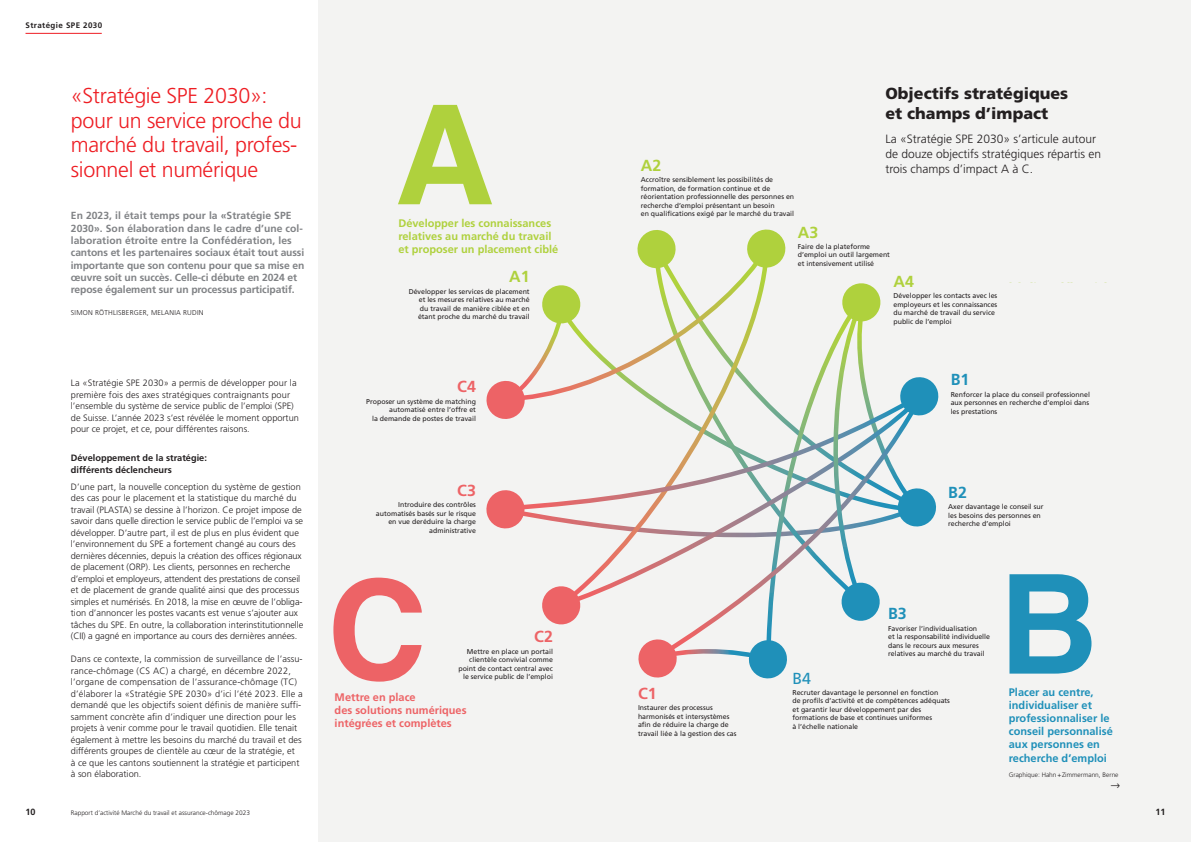
<style>
.page{position:relative;width:1191px;height:842px;background:#fff}
.page>*{position:absolute;margin:0;border:0;box-sizing:border-box;transform-origin:0 0}
.t1{font:300 21.5px/24.5px "Frutiger LT Std";letter-spacing:-.015em;color:#ee1d23}
.t2{font:900 16px/20px "Frutiger LT Std";color:#231f20}
.t3{font:700 16px "Frutiger LT Std";color:#afd13d}
.t4{font:700 16px "Frutiger LT Std";color:#ed6366}
.t5{font:700 16px "Frutiger LT Std";color:#1f90b9}
.t6{font:16px "Frutiger LT Std";color:#1f90b9}
.t7{font:300 12px/15px "Frutiger LT Std";color:#231f20}
.t8{font:700 11px/13px "Frutiger LT Std";color:#1f90b9}
.t9{font:700 11px/13px "Frutiger LT Std";color:#afd13d}
.t10{font:700 11px/13px "Frutiger LT Std";color:#ed6366}
.t11{font:700 10.3px/12.3px "Frutiger LT Std";letter-spacing:-.01em;color:#808285}
.t12{font:300 9.2px/11.5px "Frutiger LT Std";color:#231f20}
.t13{font:700 9.2px/11.5px "Frutiger LT Std";color:#231f20}
.t14{font:9.2px "Europa";color:#231f20}
.t15{font:700 9px "Frutiger LT Std";color:#231f20}
.t16{font:700 8px "Frutiger LT Std";letter-spacing:.05em;color:#231f20}
.t17{font:7px/8.5px "Frutiger LT Std";color:#231f20}
.t18{font:300 7px "Frutiger LT Std";letter-spacing:.03em;color:#231f20}
.t19{font:300 6.5px "Frutiger LT Std";color:#231f20}
</style>
<div class="page">
<div style="left:318px;top:0;width:873px;height:842px;background:#f3f3f2"></div>
<img style="left:526px;top:512px;width:33px;height:10px">
<img style="left:527px;top:325px;width:32px;height:69px">
<img style="left:559px;top:270px;width:208px;height:252px">
<img style="left:766px;top:298px;width:66px;height:96px">
<img style="left:679px;top:607px;width:94px;height:39px">
<img style="left:526px;top:394px;width:343px;height:117px">
<img style="left:560px;top:396px;width:352px;height:211px">
<img style="left:679px;top:649px;width:68px;height:8px">
<img style="left:832px;top:323px;width:32px;height:280px">
<svg style="left:637px;top:230px;width:39px;height:40px"></svg>
<svg style="left:747px;top:229px;width:39px;height:41px"></svg>
<svg style="left:842px;top:283px;width:39px;height:40px"></svg>
<svg style="left:486px;top:490px;width:40px;height:39px"></svg>
<svg style="left:895px;top:486px;width:41px;height:42px"></svg>
<svg style="left:898px;top:377px;width:41px;height:40px"></svg>
<svg style="left:542px;top:283px;width:40px;height:42px"></svg>
<svg style="left:486px;top:379px;width:41px;height:42px"></svg>
<svg style="left:542px;top:584px;width:40px;height:41px"></svg>
<svg style="left:747px;top:638px;width:40px;height:41px"></svg>
<svg style="left:839px;top:581px;width:42px;height:40px"></svg>
<svg style="left:638px;top:639px;width:41px;height:39px"></svg>
<hr style="left:26px;top:33px;width:76px;height:1px;background:#ee1d23">
<svg style="left:398px;top:105px;width:94px;height:99px"></svg>
<svg style="left:1009px;top:574px;width:82px;height:100px"></svg>
<svg style="left:333px;top:578px;width:89px;height:104px"></svg>
<p class="t16" style="left:26px;top:21px;width:78px">Stratégie SPE 2030</p>
<h1 class="t1" style="left:71px;top:84px;width:232px">«Stratégie SPE 2030»: pour un service proche du marché du travail, profes&shy;sionnel et numérique</h1>
<p class="t11" style="left:71px;top:210px;width:235px">En 2023, il était temps pour la «Stratégie SPE 2030». Son élaboration dans le cadre d’une col&shy;laboration étroite entre la Confédération, les cantons et les partenaires sociaux était tout aussi importante que son contenu pour que sa mise en œuvre soit un succès. Celle-ci débute en 2024 et repose également sur un processus participatif.</p>
<p class="t18" style="left:71px;top:309px;width:134px">SIMON RÖTHLISBERGER, MELANIA RUDIN</p>
<p class="t12" style="left:71px;top:378px;width:229px">La «Stratégie SPE 2030» a permis de développer pour la première fois des axes stratégiques contraignants pour l’ensemble du système de service public de l’emploi (SPE) de Suisse. L’année 2023 s’est révélée le moment opportun pour ce projet, et ce, pour différentes raisons.</p>
<p class="t13" style="left:71px;top:452px;width:138px">Développement de la stratégie: différents déclencheurs</p>
<p class="t12" style="left:71px;top:481px;width:234px">D’une part, la nouvelle conception du système de gestion des cas pour le placement et la statistique du marché du travail (PLASTA) se dessine à l’horizon. Ce projet impose de savoir dans quelle direction le service public de l’emploi va se développer. D’autre part, il est de plus en plus évident que l’environnement du SPE a fortement changé au cours des dernières décennies, depuis la création des offices régionaux de placement (ORP). Les clients, personnes en recherche d’emploi et employeurs, attendent des prestations de conseil et de placement de grande qualité ainsi que des processus simples et numérisés. En 2018, la mise en œuvre de l’obliga&shy;tion d’annoncer les postes vacants est venue s’ajouter aux tâches du SPE. En outre, la collaboration interinstitutionnelle (CII) a gagné en importance au cours des dernières années.</p>
<p class="t12" style="left:71px;top:654px;width:233px">Dans ce contexte, la commission de surveillance de l’assu&shy;rance-chômage (CS AC) a chargé, en décembre 2022, l’organe de compensation de l’assurance-chômage (TC) d’élaborer la «Stratégie SPE 2030» d’ici l’été 2023. Elle a demandé que les objectifs soient définis de manière suffi&shy;samment concrète afin d’indiquer une direction pour les projets à venir comme pour le travail quotidien. Elle tenait également à mettre les besoins du marché du travail et des différents groupes de clientèle au cœur de la stratégie, et<br>à ce que les cantons soutiennent la stratégie et participent à son élaboration.</p>
<p class="t9" style="left:398px;top:216px;width:161px">Développer les connaissances relatives au marché du travail et proposer un placement ciblé</p>
<h2 class="t3" style="left:509px;top:268px;width:22px">A1</h2>
<p class="t17" style="left:418px;top:287px;width:113px;text-align:justify;text-indent:-9px">Développer les services de placement et les mesures relatives au marché du travail de manière ciblée et en étant proche du marché du travail</p>
<h2 class="t4" style="left:457px;top:377px;width:20px">C4</h2>
<p class="t17" style="left:366px;top:397px;width:111px;text-align:right">Proposer un système de matching automatisé entre l’offre et<br>la demande de postes de travail</p>
<h2 class="t4" style="left:457px;top:481px;width:20px">C3</h2>
<p class="t17" style="left:376px;top:500px;width:101px;text-align:right">Introduire des contrôles automatisés basés sur le risque en vue deréduire la charge administrative</p>
<h2 class="t4" style="left:534px;top:627px;width:20px">C2</h2>
<p class="t17" style="left:458px;top:647px;width:96px;text-align:right">Mettre en place un portail clientèle convivial comme point de contact central avec le service public de l’emploi</p>
<p class="t10" style="left:334px;top:691px;width:133px">Mettre en place<br>des solutions numériques intégrées et complètes</p>
<h2 class="t3" style="left:641px;top:156px;width:22px">A2</h2>
<p class="t17" style="left:641px;top:175px;width:155px">Accroître sensiblement les possibilités de formation, de formation continue et de réorientation professionnelle des personnes en recherche d’emploi présentant un besoin<br>en qualifications exigé par le marché du travail</p>
<h2 class="t2" style="left:885px;top:84px;width:184px">Objectifs stratégiques et champs d’impact</h2>
<h3 class="t7" style="left:885px;top:131px;width:217px">La «Stratégie SPE 2030» s’articule autour de douze objectifs stratégiques répartis en trois champs d’impact A à C.</h3>
<h2 class="t3" style="left:798px;top:223px;width:22px">A3</h2>
<p class="t17" style="left:798px;top:242px;width:94px">Faire de la plateforme d’emploi un outil largement et intensivement utilisé</p>
<h2 class="t3" style="left:893px;top:272px;width:22px">A4</h2>
<p class="t17" style="left:893px;top:291px;width:105px">Développer les contacts avec les employeurs et les connaissances du marché de travail du service public de l’emploi</p>
<h2 class="t5" style="left:950px;top:370px;width:20px">B1</h2>
<p class="t17" style="left:950px;top:390px;width:141px;text-align:justify">Renforcer la place du conseil professionnel aux personnes en recherche d’emploi dans les prestations</p>
<h2 class="t5" style="left:948px;top:483px;width:20px">B2</h2>
<p class="t17" style="left:948px;top:502px;width:97px">Axer davantage le conseil sur les besoins des personnes en recherche d’emploi</p>
<h2 class="t4" style="left:638px;top:684px;width:20px">C1</h2>
<p class="t17" style="left:638px;top:704px;width:100px">Instaurer des processus harmonisés et intersystèmes afin de réduire la charge de travail liée à la gestion des cas</p>
<h2 class="t5" style="left:888px;top:604px;width:20px">B3</h2>
<p class="t17" style="left:888px;top:624px;width:103px">Favoriser l’individualisation<br>et la responsabilité individuelle dans le recours aux mesures relatives au marché du travail</p>
<h2 class="t6" style="left:792px;top:669px;width:20px">B4</h2>
<p class="t17" style="left:792px;top:688px;width:159px">Recruter davantage le personnel en fonction<br>de profils d’activité et de compétences adéquats et garantir leur développement par des formations de base et continues uniformes<br>à l’échelle nationale</p>
<p class="t8" style="left:1008px;top:686px;width:105px">Placer au centre, individualiser et professionnaliser le conseil personnalisé aux personnes en recherche d’emploi</p>
<p class="t19" style="left:1008px;top:771px;width:111px">Graphique: Hahn+Zimmermann, Berne</p>
<p class="t14" style="left:1110px;top:779px;width:11px">⟶</p>
<p class="t15" style="left:26px;top:806px;width:12px">10</p>
<p class="t19" style="left:71px;top:809px;width:181px">Rapport d’activité Marché du travail et assurance-chômage 2023</p>
<p class="t15" style="left:1155px;top:806px;width:12px">11</p>
</div>
